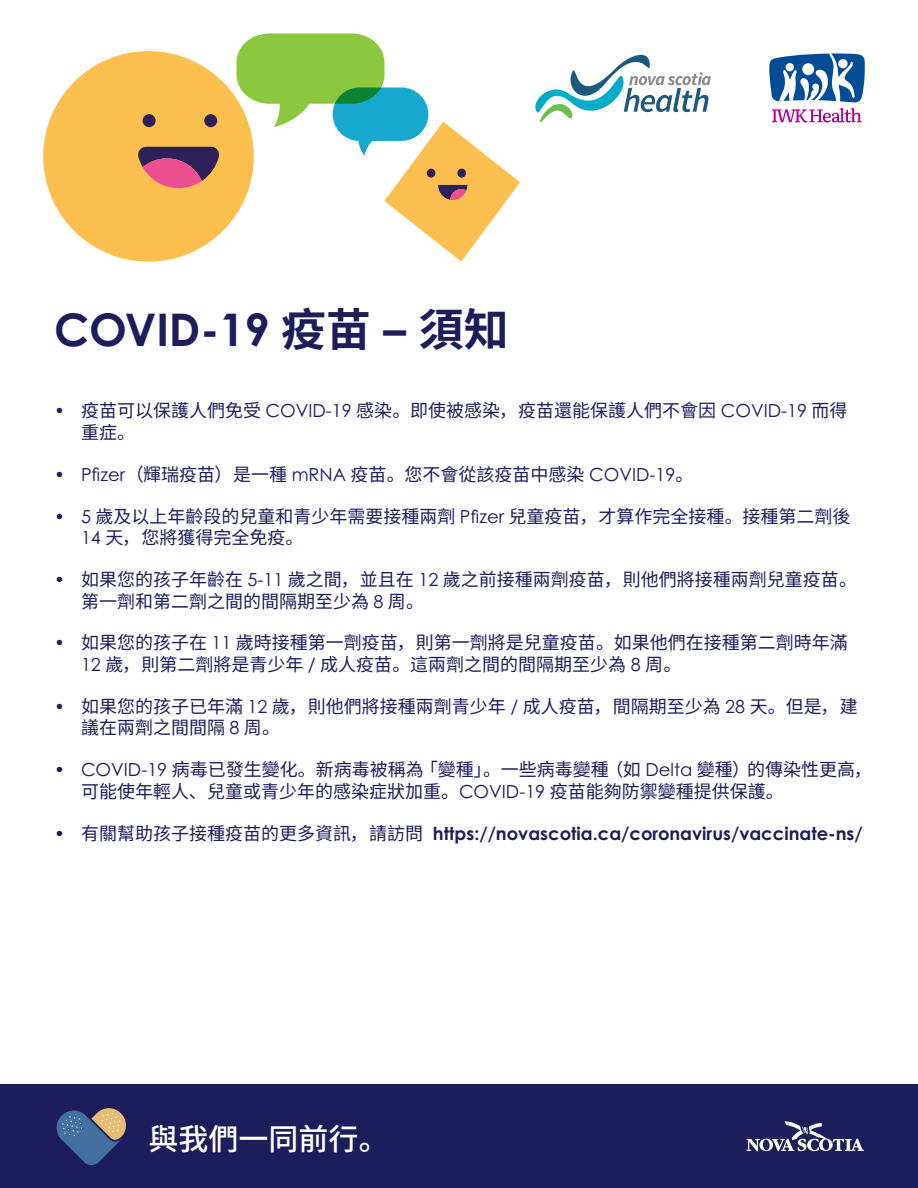
<style>
.page{position:relative;width:918px;height:1188px;background:#fff}
.page>*{position:absolute;margin:0;border:0;box-sizing:border-box;transform-origin:0 0}
.t1{font:700 45px "Century Gothic Pro";color:#1e1d5b}
.t2{font:500 30px "Source Han Sans CN";color:#fff}
.t3{font:18px/21.6px "Source Han Sans CN";color:#1e1d5b}
.t4{font:700 18px "Century Gothic Pro";color:#1e1d5b}
.s1{font-family:"Source Han Sans CN"}
.s2{font-family:"Century Gothic Pro"}
.s3{font-weight:400}
.s4{font-family:"Source Han Sans CN";font-weight:400}
</style>
<div class="page">
<div style="left:0;top:1084px;width:918px;height:104px;background:#1e1d5b"></div>
<svg style="left:746px;top:1121px;width:118px;height:30px"></svg>
<svg style="left:56px;top:1108px;width:70px;height:57px"></svg>
<svg style="left:535px;top:55px;width:176px;height:67px"></svg>
<svg style="left:769px;top:53px;width:96px;height:70px"></svg>
<div style="left:43px;top:51px;width:211px;height:211px;background:#fabf4f;border-radius:50%"></div>
<svg style="left:138px;top:147px;width:81px;height:41px"></svg>
<div style="left:143px;top:114px;width:13px;height:13px;background:#2e2159;border-radius:50%"></div>
<div style="left:204px;top:114px;width:13px;height:13px;background:#2e2159;border-radius:50%"></div>
<svg style="left:237px;top:33px;width:283px;height:229px"></svg>
<p class="t1" style="left:54px;top:302px;width:456px">COVID-19 <span class="s1">疫苗</span> – <span class="s1">須知</span></p>
<p class="t3" style="left:81px;top:400px;width:768px;text-indent:-27px"><span class="s2">•</span> 疫苗可以保護人們免受 <span class="s2">COVID-19</span> 感染。即使被感染，疫苗還能保護人們不會因 <span class="s2">COVID-19</span> 而得重症。</p>
<p class="t3" style="left:54px;top:464px;width:641px"><span class="s2">• Pfizer</span>（輝瑞疫苗）是一種 <span class="s2">mRNA</span> 疫苗。您不會從該疫苗中感染 <span class="s2">COVID-19</span>。</p>
<p class="t3" style="left:81px;top:506px;width:771px;text-indent:-27px"><span class="s2">• 5</span> 歲及以上年齡段的兒童和青少年需要接種兩劑 <span class="s2">Pfizer</span> 兒童疫苗，才算作完全接種。接種第二劑後<br><span class="s2">14</span> 天，您將獲得完全免疫。</p>
<p class="t3" style="left:81px;top:569px;width:778px;text-indent:-27px"><span class="s2">•</span> 如果您的孩子年齡在 <span class="s2">5-11</span> 歲之間，並且在 <span class="s2">12</span> 歲之前接種兩劑疫苗，則他們將接種兩劑兒童疫苗。第一劑和第二劑之間的間隔期至少為 <span class="s2">8</span> 周。</p>
<p class="t3" style="left:81px;top:632px;width:768px;text-indent:-27px"><span class="s2">•</span> 如果您的孩子在 <span class="s2">11</span> 歲時接種第一劑疫苗，則第一劑將是兒童疫苗。如果他們在接種第二劑時年滿<br><span class="s2">12</span> 歲，則第二劑將是青少年 <span class="s2">/</span> 成人疫苗。這兩劑之間的間隔期至少為 <span class="s2">8</span> 周。</p>
<p class="t3" style="left:81px;top:696px;width:778px;text-indent:-27px"><span class="s2">•</span> 如果您的孩子已年滿 <span class="s2">12</span> 歲，則他們將接種兩劑青少年 <span class="s2">/</span> 成人疫苗，間隔期至少為 <span class="s2">28</span> 天。但是，建議在兩劑之間間隔 <span class="s2">8</span> 周。</p>
<p class="t3" style="left:81px;top:759px;width:792px;text-indent:-27px"><span class="s2">• COVID-19</span> 病毒已發生變化。新病毒被稱為「變種」。一些病毒變種（如 <span class="s2">Delta</span> 變種）的傳染性更高，可能使年輕人、兒童或青少年的感染症狀加重。<span class="s2">COVID-19</span> 疫苗能夠防禦變種提供保護。</p>
<p class="t4" style="left:54px;top:822px;width:810px"><span class="s3">•</span> <span class="s4">有關幫助孩子接種疫苗的更多資訊，請訪問</span> https://novascotia.ca/coronavirus/vaccinate-ns/</p>
<p class="t2" style="left:148px;top:1122px;width:242px">與我們一同前行。</p>
</div>
